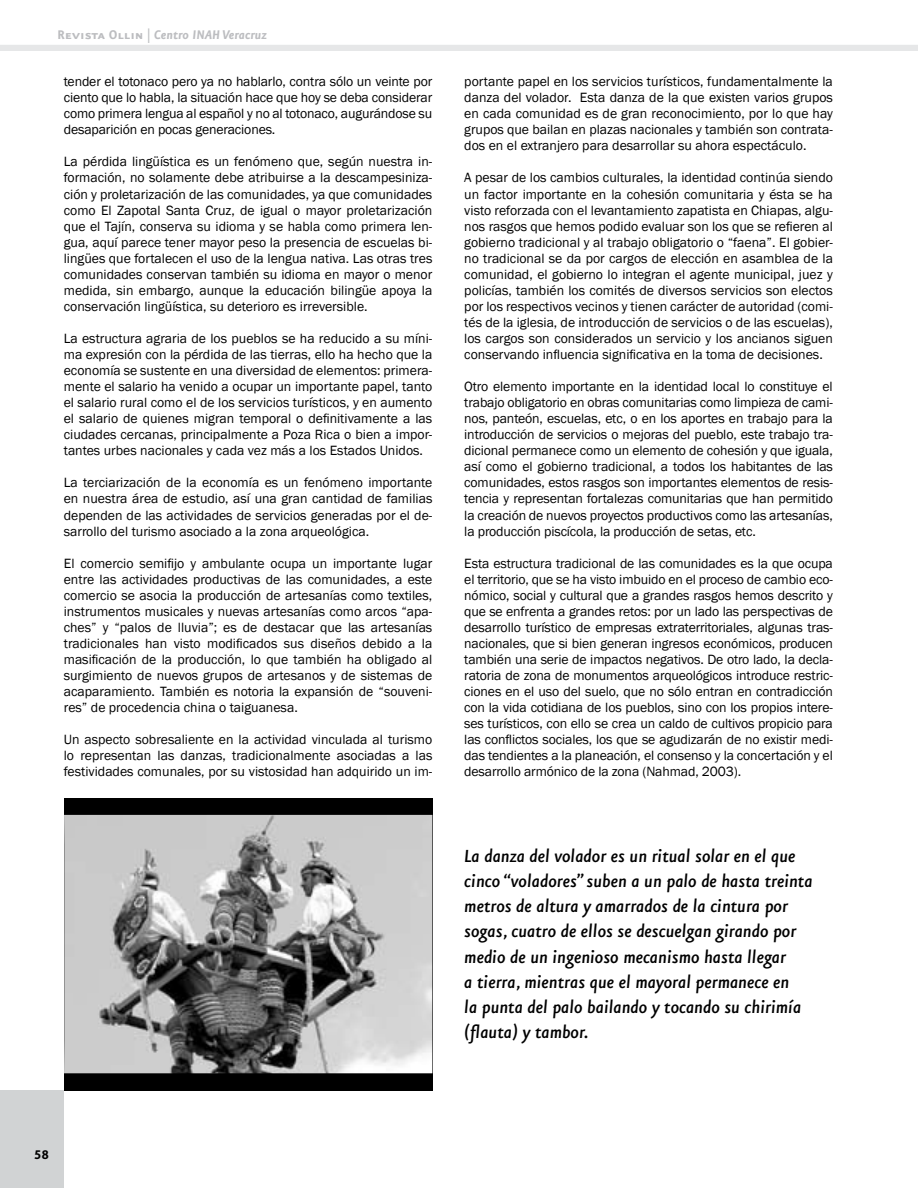
<style>
.page{position:relative;width:918px;height:1188px;background:#fff}
.page>*{position:absolute;margin:0;border:0;box-sizing:border-box;transform-origin:0 0}
.t1{font:italic 500 21px/25.2px "Eureka Sans";color:#000}
.t2{font:italic 700 15px "Eureka Sans";color:#bcbdc0}
.t3{font:15px "Eureka Sans Bold Caps";color:#000}
.t4{font:13.8px/16px "Franklin Gothic Book 2";color:#000;text-align:justify}
.t5{font:13.8px/16px "Franklin Gothic";color:#000}
.s1{font-family:"Eureka Sans Bold Caps";font-weight:400;font-style:normal}
.s2{font-weight:400;font-style:normal}
.s3{font-family:"Franklin Gothic Book 2"}
</style>
<div class="page">
<div style="left:0;top:1090px;width:64px;height:98px;background:#d1d3d4"></div>
<div style="left:64px;top:798px;width:368px;height:292px;background:#000"></div>
<img style="left:64px;top:815px;width:368px;height:258px">
<div style="left:0;top:45px;width:918px;height:6px;background:#e6e7e8"></div>
<p class="t2" style="left:57px;top:28px;width:211px"><span class="s1">Revista Ollin</span> <span class="s2">|</span> Centro INAH Veracruz</p>
<p class="t4" style="left:64px;top:74px;width:370px">tender el totonaco pero ya no hablarlo, contra sólo un veinte por ciento que lo habla, la situación hace que hoy se deba considerar como primera lengua al español y no al totonaco, augurándose su desaparición en pocas generaciones.</p>
<p class="t4" style="left:64px;top:154px;width:370px">La pérdida lingüística es un fenómeno que, según nuestra in&shy;formación, no solamente debe atribuirse a la descampesiniza&shy;ción y proletarización de las comunidades, ya que comunidades como El Zapotal Santa Cruz, de igual o mayor proletarización que el Tajín, conserva su idioma y se habla como primera len&shy;gua, aquí parece tener mayor peso la presencia de escuelas bi&shy;lingües que fortalecen el uso de la lengua nativa. Las otras tres comunidades conservan también su idioma en mayor o menor medida, sin embargo, aunque la educación bilingüe apoya la conservación lingüística, su deterioro es irreversible.</p>
<p class="t4" style="left:64px;top:331px;width:370px">La estructura agraria de los pueblos se ha reducido a su míni&shy;ma expresión con la pérdida de las tierras, ello ha hecho que la economía se sustente en una diversidad de elementos: primera&shy;mente el salario ha venido a ocupar un importante papel, tanto el salario rural como el de los servicios turísticos, y en aumento</p>
<p class="t5" style="left:64px;top:411px;width:370px">el salario de quienes migran temporal o definitivamente a las</p>
<p class="t4" style="left:64px;top:427px;width:370px">ciudades cercanas, principalmente a Poza Rica o bien a impor&shy;tantes urbes nacionales y cada vez más a los Estados Unidos.</p>
<p class="t4" style="left:64px;top:475px;width:370px">La terciarización de la economía es un fenómeno importante en nuestra área de estudio, así una gran cantidad de familias dependen de las actividades de servicios generadas por el de&shy;sarrollo del turismo asociado a la zona arqueológica.</p>
<p class="t5" style="left:64px;top:555px;width:370px">El comercio semifijo y ambulante ocupa un importante lugar</p>
<p class="t4" style="left:64px;top:571px;width:370px">entre las actividades productivas de las comunidades, a este comercio se asocia la producción de artesanías como textiles, instrumentos musicales y nuevas artesanías como arcos “apa&shy;ches” y “palos de lluvia”; es de destacar que las artesanías</p>
<p class="t5" style="left:64px;top:636px;width:370px">tradicionales han visto modificados sus diseños debido a la masificación de la producción, lo que también ha obligado al</p>
<p class="t4" style="left:64px;top:668px;width:370px">surgimiento de nuevos grupos de artesanos y de sistemas de acaparamiento. También es notoria la expansión de “souveni&shy;res” de procedencia china o taiguanesa.</p>
<p class="t4" style="left:64px;top:732px;width:370px">Un aspecto sobresaliente en la actividad vinculada al turismo lo representan las danzas, tradicionalmente asociadas a las festividades comunales, por su vistosidad han adquirido un im-</p>
<p class="t4" style="left:464px;top:74px;width:370px">portante papel en los servicios turísticos, fundamentalmente la danza del volador. Esta danza de la que existen varios grupos en cada comunidad es de gran reconocimiento, por lo que hay grupos que bailan en plazas nacionales y también son contrata&shy;dos en el extranjero para desarrollar su ahora espectáculo.</p>
<p class="t4" style="left:464px;top:170px;width:370px">A pesar de los cambios culturales, la identidad continúa siendo un factor importante en la cohesión comunitaria y ésta se ha visto reforzada con el levantamiento zapatista en Chiapas, algu-</p>
<p class="t5" style="left:464px;top:218px;width:370px">nos rasgos que hemos podido evaluar son los que se refieren al</p>
<p class="t4" style="left:464px;top:234px;width:370px">gobierno tradicional y al trabajo obligatorio o “faena”. El gobier&shy;no tradicional se da por cargos de elección en asamblea de la comunidad, el gobierno lo integran el agente municipal, juez y policías, también los comités de diversos servicios son electos por los respectivos vecinos y tienen carácter de autoridad (comi&shy;tés de la iglesia, de introducción de servicios o de las escuelas), los cargos son considerados un servicio y los ancianos siguen</p>
<p class="t5" style="left:464px;top:347px;width:360px">conservando influencia significativa en la toma de decisiones.</p>
<p class="t4" style="left:464px;top:379px;width:370px">Otro elemento importante en la identidad local lo constituye el trabajo obligatorio en obras comunitarias como limpieza de cami&shy;nos, panteón, escuelas, etc, o en los aportes en trabajo para la introducción de servicios o mejoras del pueblo, este trabajo tra&shy;dicional permanece como un elemento de cohesión y que iguala, así como el gobierno tradicional, a todos los habitantes de las comunidades, estos rasgos son importantes elementos de resis&shy;tencia y representan fortalezas comunitarias que han permitido la creación de nuevos proyectos productivos como las artesanías, la producción piscícola, la producción de setas, etc.</p>
<p class="t4" style="left:464px;top:555px;width:370px">Esta estructura tradicional de las comunidades es la que ocupa el territorio, que se ha visto imbuido en el proceso de cambio eco&shy;nómico, social y cultural que a grandes rasgos hemos descrito y que se enfrenta a grandes retos: por un lado las perspectivas de desarrollo turístico de empresas extraterritoriales, algunas tras&shy;nacionales, que si bien generan ingresos económicos, producen también una serie de impactos negativos. De otro lado, la decla&shy;ratoria de zona de monumentos arqueológicos introduce restric&shy;ciones en el uso del suelo, que no sólo entran en contradicción con la vida cotidiana de los pueblos, sino con los propios intere&shy;ses turísticos, con ello se crea un caldo de cultivos propicio para</p>
<p class="t5" style="left:464px;top:732px;width:370px">las conflictos sociales, los que se agudizarán de no existir medi<span class="s3">-</span></p>
<p class="t4" style="left:464px;top:748px;width:370px">das tendientes a la planeación, el consenso y la concertación y el desarrollo armónico de la zona (Nahmad, 2003).</p>
<p class="t1" style="left:464px;top:843px;width:350px">La danza del volador es un ritual solar en el que cinco “voladores” suben a un palo de hasta treinta metros de altura y amarrados de la cintura por sogas, cuatro de ellos se descuelgan girando por medio de un ingenioso mecanismo hasta llegar<br>a tierra, mientras que el mayoral permanece en<br>la punta del palo bailando y tocando su chirimía (flauta) y tambor.</p>
<p class="t3" style="left:34px;top:1147px;width:17px">58</p>
</div>
